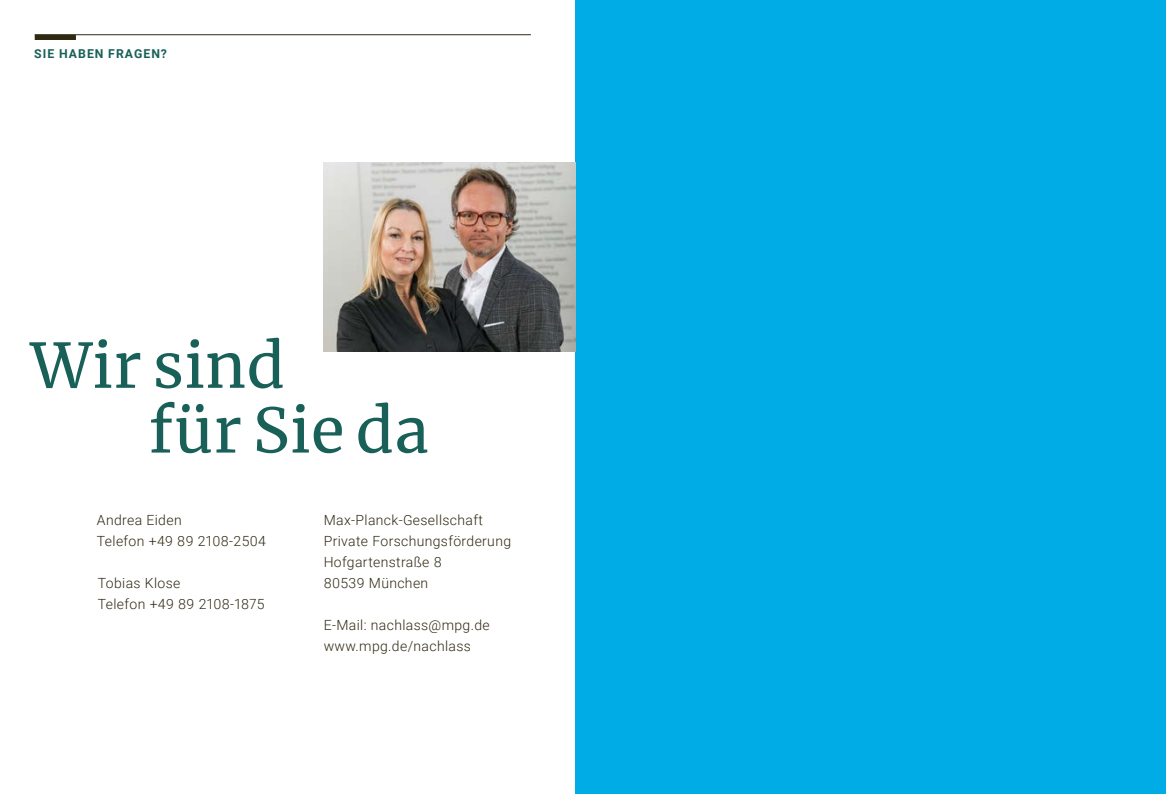
<style>
.page{position:relative;width:1166px;height:794px;background:#fff}
.page>*{position:absolute;margin:0;border:0;box-sizing:border-box;transform-origin:0 0}
.t1{font:61.25px/64.8px "Merriweather";letter-spacing:.01em;color:#186058}
.t2{font:300 14px/21px "Roboto";letter-spacing:.025em;color:#2f2912}
.t3{font:700 12.25px "Roboto";letter-spacing:.085em;color:#186058}
</style>
<div class="page">
<div style="left:35px;top:35px;width:41px;height:5px;background:#2f2912"></div>
<div style="left:575px;top:0;width:591px;height:794px;background:#00ace5"></div>
<img style="left:323px;top:163px;width:252px;height:189px">
<hr style="left:35px;top:34px;width:496px;height:1px;background:#2f2912">
<p class="t3" style="left:34px;top:45px;width:134px">SIE HABEN FRAGEN?</p>
<h1 class="t1" style="left:149px;top:331px;width:281px;text-indent:-119px">Wir sind<br>für Sie da</h1>
<p class="t2" style="left:97px;top:509px;width:170px">Andrea Eiden<br>Telefon +49 89 2108-2504</p>
<p class="t2" style="left:98px;top:572px;width:168px">Tobias Klose<br>Telefon +49 89 2108-1875</p>
<p class="t2" style="left:324px;top:509px;width:189px">Max-Planck-Gesellschaft<br>Private Forschungsförderung<br>Hofgartenstraße 8<br>80539 München</p>
<p class="t2" style="left:324px;top:614px;width:168px">E-Mail: nachlass@mpg.de www.mpg.de/nachlass</p>
</div>
